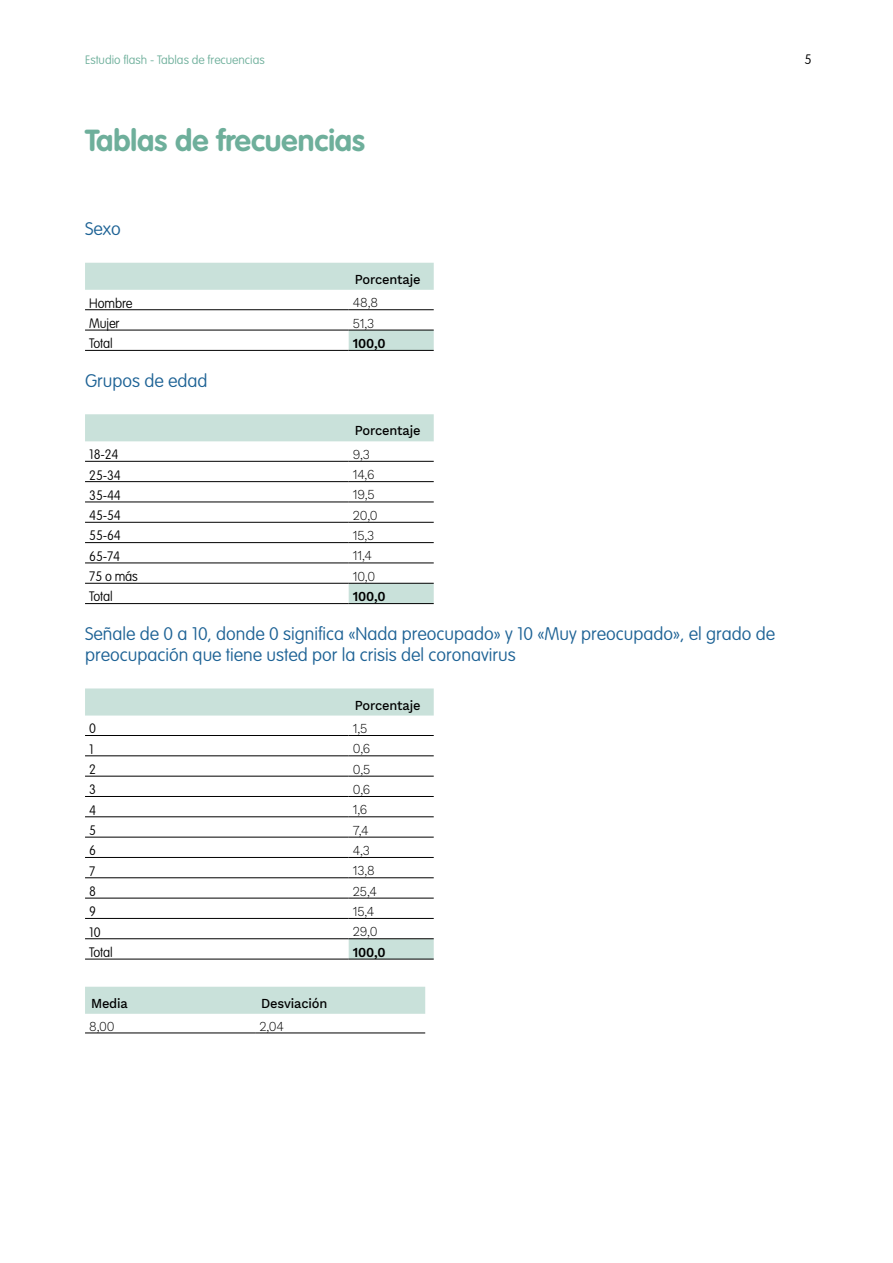
<style>
.page{position:relative;width:893px;height:1263px;background:#fff}
.page>*{position:absolute;margin:0;border:0;box-sizing:border-box;transform-origin:0 0}
.t1{font:700 30px "VAG Rounded Std";color:#6eaf9b}
.t2{font:100 18px/21px "VAG Rounded Std";color:#1d6295}
.t3{font:300 13.5px "Work Sans";letter-spacing:-.01em;color:#000;scale:.95 1}
.t4{font:100 13.5px "VAG Rounded Std";letter-spacing:-.01em;color:#000;scale:.95 1}
.t5{font:500 13.5px "Work Sans";letter-spacing:-.01em;color:#000;scale:.95 1}
.t6{font:600 13.5px "Work Sans";letter-spacing:-.01em;color:#000;scale:.95 1}
.t7{font:100 13.5px "VAG Rounded Std";letter-spacing:-.01em;color:#000}
.t8{font:100 12px "VAG Rounded Std";color:#6eaf9b}
</style>
<div class="page">
<svg style="left:85px;top:263px;width:349px;height:87px"></svg>
<hr style="left:85px;top:309px;width:264px;height:1px;background:#000">
<hr style="left:349px;top:309px;width:85px;height:1px;background:#000">
<hr style="left:85px;top:330px;width:264px;height:1px;background:#000">
<hr style="left:349px;top:330px;width:85px;height:1px;background:#000">
<hr style="left:85px;top:350px;width:264px;height:1px;background:#000">
<hr style="left:349px;top:350px;width:85px;height:1px;background:#000">
<svg style="left:85px;top:414px;width:349px;height:189px"></svg>
<hr style="left:85px;top:461px;width:264px;height:1px;background:#000">
<hr style="left:349px;top:461px;width:85px;height:1px;background:#000">
<hr style="left:85px;top:481px;width:264px;height:1px;background:#000">
<hr style="left:349px;top:481px;width:85px;height:1px;background:#000">
<hr style="left:85px;top:502px;width:264px;height:1px;background:#000">
<hr style="left:349px;top:502px;width:85px;height:1px;background:#000">
<hr style="left:85px;top:522px;width:264px;height:1px;background:#000">
<hr style="left:349px;top:522px;width:85px;height:1px;background:#000">
<hr style="left:85px;top:542px;width:264px;height:1px;background:#000">
<hr style="left:349px;top:542px;width:85px;height:1px;background:#000">
<hr style="left:85px;top:562px;width:264px;height:1px;background:#000">
<hr style="left:349px;top:562px;width:85px;height:1px;background:#000">
<hr style="left:85px;top:583px;width:264px;height:1px;background:#000">
<hr style="left:349px;top:583px;width:85px;height:1px;background:#000">
<hr style="left:85px;top:603px;width:264px;height:1px;background:#000">
<hr style="left:349px;top:603px;width:85px;height:1px;background:#000">
<svg style="left:85px;top:688px;width:349px;height:271px"></svg>
<hr style="left:85px;top:735px;width:264px;height:1px;background:#000">
<hr style="left:349px;top:735px;width:85px;height:1px;background:#000">
<hr style="left:85px;top:755px;width:264px;height:1px;background:#000">
<hr style="left:349px;top:755px;width:85px;height:1px;background:#000">
<hr style="left:85px;top:776px;width:264px;height:1px;background:#000">
<hr style="left:349px;top:776px;width:85px;height:1px;background:#000">
<hr style="left:85px;top:796px;width:264px;height:1px;background:#000">
<hr style="left:349px;top:796px;width:85px;height:1px;background:#000">
<hr style="left:85px;top:816px;width:264px;height:1px;background:#000">
<hr style="left:349px;top:816px;width:85px;height:1px;background:#000">
<hr style="left:85px;top:837px;width:264px;height:1px;background:#000">
<hr style="left:349px;top:837px;width:85px;height:1px;background:#000">
<hr style="left:85px;top:857px;width:264px;height:1px;background:#000">
<hr style="left:349px;top:857px;width:85px;height:1px;background:#000">
<hr style="left:85px;top:877px;width:264px;height:1px;background:#000">
<hr style="left:349px;top:877px;width:85px;height:1px;background:#000">
<hr style="left:85px;top:898px;width:264px;height:1px;background:#000">
<hr style="left:349px;top:898px;width:85px;height:1px;background:#000">
<hr style="left:85px;top:918px;width:264px;height:1px;background:#000">
<hr style="left:349px;top:918px;width:85px;height:1px;background:#000">
<hr style="left:85px;top:938px;width:264px;height:1px;background:#000">
<hr style="left:349px;top:938px;width:85px;height:1px;background:#000">
<hr style="left:85px;top:959px;width:264px;height:1px;background:#000">
<hr style="left:349px;top:959px;width:85px;height:1px;background:#000">
<div style="left:85px;top:987px;width:340px;height:27px;background:#c9e1da"></div>
<hr style="left:85px;top:1032px;width:170px;height:1px;background:#000">
<hr style="left:255px;top:1032px;width:170px;height:1px;background:#000">
<p class="t8" style="left:85px;top:53px;width:181px">Estudio flash - Tablas de frecuencias</p>
<p class="t7" style="left:804px;top:51px;width:9px">5</p>
<h1 class="t1" style="left:85px;top:122px;width:281px">Tablas de frecuencias</h1>
<p class="t2" style="left:85px;top:219px;width:37px">Sexo</p>
<p class="t5" style="left:355px;top:271px;width:71px">Porcentaje</p>
<p class="t4" style="left:89px;top:295px;width:47px">Hombre</p>
<p class="t3" style="left:353px;top:295px;width:28px">48,8</p>
<p class="t4" style="left:89px;top:315px;width:33px">Mujer</p>
<p class="t3" style="left:353px;top:315px;width:24px">51,3</p>
<p class="t4" style="left:89px;top:336px;width:26px">Total</p>
<p class="t6" style="left:353px;top:335px;width:36px">100,0</p>
<p class="t2" style="left:85px;top:371px;width:124px">Grupos de edad</p>
<p class="t5" style="left:355px;top:423px;width:71px">Porcentaje</p>
<p class="t4" style="left:89px;top:447px;width:32px">18-24</p>
<p class="t3" style="left:353px;top:446px;width:19px">9,3</p>
<p class="t4" style="left:89px;top:467px;width:35px">25-34</p>
<p class="t3" style="left:353px;top:467px;width:24px">14,6</p>
<p class="t4" style="left:89px;top:487px;width:35px">35-44</p>
<p class="t3" style="left:353px;top:487px;width:24px">19,5</p>
<p class="t4" style="left:89px;top:508px;width:35px">45-54</p>
<p class="t3" style="left:353px;top:507px;width:28px">20,0</p>
<p class="t4" style="left:89px;top:528px;width:35px">55-64</p>
<p class="t3" style="left:353px;top:527px;width:24px">15,3</p>
<p class="t4" style="left:89px;top:548px;width:34px">65-74</p>
<p class="t3" style="left:353px;top:548px;width:22px">11,4</p>
<p class="t4" style="left:89px;top:569px;width:53px">75 o más</p>
<p class="t3" style="left:353px;top:568px;width:25px">10,0</p>
<p class="t4" style="left:89px;top:589px;width:26px">Total</p>
<p class="t6" style="left:353px;top:588px;width:36px">100,0</p>
<p class="t2" style="left:85px;top:624px;width:692px">Señale de 0 a 10, donde 0 significa «Nada preocupado» y 10 «Muy preocupado», el grado de preocupación que tiene usted por la crisis del coronavirus</p>
<p class="t5" style="left:355px;top:697px;width:71px">Porcentaje</p>
<p class="t4" style="left:89px;top:721px;width:9px">0</p>
<p class="t3" style="left:353px;top:720px;width:17px">1,5</p>
<p class="t4" style="left:89px;top:741px;width:6px">1</p>
<p class="t3" style="left:353px;top:741px;width:20px">0,6</p>
<p class="t4" style="left:89px;top:761px;width:9px">2</p>
<p class="t3" style="left:353px;top:761px;width:20px">0,5</p>
<p class="t4" style="left:89px;top:782px;width:9px">3</p>
<p class="t3" style="left:353px;top:781px;width:20px">0,6</p>
<p class="t4" style="left:89px;top:802px;width:9px">4</p>
<p class="t3" style="left:353px;top:802px;width:17px">1,6</p>
<p class="t4" style="left:89px;top:822px;width:9px">5</p>
<p class="t3" style="left:353px;top:822px;width:18px">7,4</p>
<p class="t4" style="left:89px;top:843px;width:9px">6</p>
<p class="t3" style="left:353px;top:842px;width:19px">4,3</p>
<p class="t4" style="left:89px;top:863px;width:8px">7</p>
<p class="t3" style="left:353px;top:863px;width:24px">13,8</p>
<p class="t4" style="left:89px;top:883px;width:9px">8</p>
<p class="t3" style="left:353px;top:883px;width:27px">25,4</p>
<p class="t4" style="left:89px;top:904px;width:9px">9</p>
<p class="t3" style="left:353px;top:903px;width:24px">15,4</p>
<p class="t4" style="left:89px;top:924px;width:13px">10</p>
<p class="t3" style="left:353px;top:924px;width:27px">29,0</p>
<p class="t4" style="left:89px;top:944px;width:26px">Total</p>
<p class="t6" style="left:353px;top:944px;width:36px">100,0</p>
<p class="t5" style="left:91px;top:995px;width:40px">Media</p>
<p class="t5" style="left:261px;top:995px;width:71px">Desviación</p>
<p class="t3" style="left:89px;top:1018px;width:28px">8,00</p>
<p class="t3" style="left:259px;top:1018px;width:27px">2,04</p>
</div>
